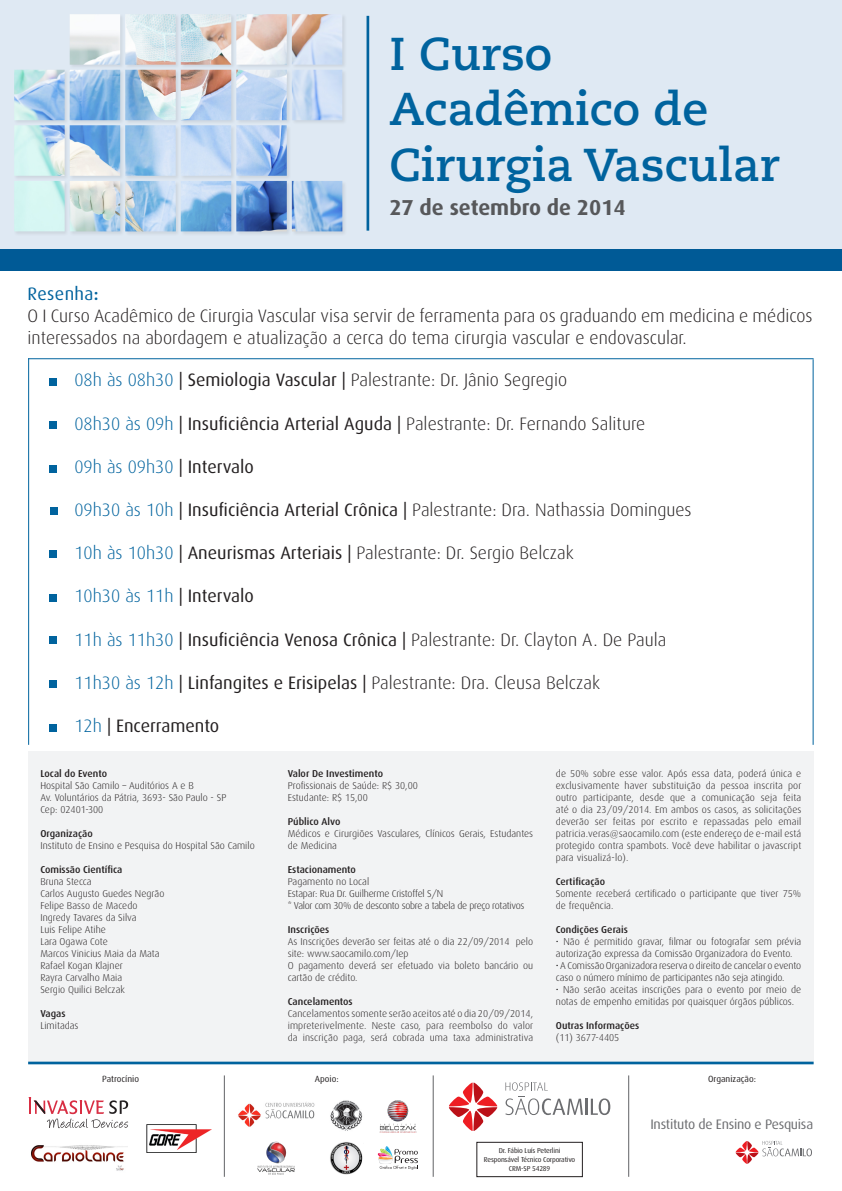
<style>
.page{position:relative;width:842px;height:1191px;background:#fff}
.page>*{position:absolute;margin:0;border:0;box-sizing:border-box;transform-origin:0 0}
.t1{font:700 46px/55.2px "Caecilia LT Std";color:#00639e}
.t2{font:700 21.6px "Dax";color:#57585a}
.t3{font:300 18px/21.6px "Dax";color:#231f20}
.t4{font:300 18px "Dax";color:#00639e}
.t5{font:18px "Dax";color:#231f20}
.t6{font:18px "Dax";letter-spacing:.02em;color:#00639e}
.t7{font:13.8px "Dax";letter-spacing:-.02em;color:#6c6d70}
.t8{font:300 10px/12px "Dax";color:#231f20}
.t9{font:500 10px "Dax";color:#231f20}
.t10{font:300 10px "Dax";letter-spacing:-.03em;color:#231f20}
.t11{font:300 10px "Dax";letter-spacing:-.02em;color:#231f20}
.t12{font:9px "Dax";color:#231f20}
.t13{font:7.1px "Dax";letter-spacing:-.02em;color:#231f20}
.s1{font-weight:500}
.s2{color:#00639e}
.s3{font-weight:400}
.s4{font-weight:400;color:#231f20}
.s5{font-weight:300;color:#00639e}
</style>
<div class="page">
<div style="left:0;top:0;width:842px;height:271px;background:#dfe9f3"></div>
<hr style="left:367px;top:16px;width:2px;height:215px;background:#00639e">
<hr style="left:628px;top:1075px;width:1px;height:101px;background:#6c6d70">
<svg style="left:735px;top:1140px;width:77px;height:24px"></svg>
<hr style="left:28px;top:358px;width:786px;height:1px;background:#00639e">
<div style="left:28px;top:751px;width:786px;height:313px;background:#f2f3f4"></div>
<hr style="left:28px;top:1061px;width:786px;height:3px;background:#00639e">
<hr style="left:28px;top:358px;width:1px;height:387px;background:#00639e">
<hr style="left:813px;top:359px;width:1px;height:386px;background:#00639e">
<div style="left:0;top:249px;width:842px;height:22px;background:#005a96"></div>
<div style="left:13px;top:13px;width:338px;height:227px;background:#231f20;opacity:.1"></div>
<img style="left:14px;top:14px;width:328px;height:217px">
<div style="left:49px;top:377px;width:8px;height:8px;background:#00639e"></div>
<div style="left:49px;top:421px;width:8px;height:8px;background:#00639e"></div>
<div style="left:49px;top:465px;width:8px;height:8px;background:#00639e"></div>
<div style="left:50px;top:507px;width:7px;height:8px;background:#00639e"></div>
<div style="left:49px;top:550px;width:8px;height:8px;background:#00639e"></div>
<div style="left:49px;top:593px;width:8px;height:8px;background:#00639e"></div>
<div style="left:49px;top:635px;width:8px;height:8px;background:#00639e"></div>
<div style="left:49px;top:680px;width:8px;height:7px;background:#00639e"></div>
<div style="left:49px;top:724px;width:8px;height:7px;background:#00639e"></div>
<hr style="left:433px;top:1075px;width:1px;height:101px;background:#6c6d70">
<hr style="left:585px;top:1098px;width:3px;height:16px;background:#6c6d70">
<svg style="left:591px;top:1098px;width:19px;height:17px"></svg>
<svg style="left:505px;top:1082px;width:78px;height:33px"></svg>
<svg style="left:448px;top:1082px;width:50px;height:49px"></svg>
<div style="left:477px;top:1142px;width:105px;height:34px;border:1px solid #231f20"></div>
<svg style="left:378px;top:1146px;width:40px;height:23px"></svg>
<img style="left:257px;top:1141px;width:38px;height:34px">
<img style="left:330px;top:1142px;width:33px;height:33px">
<img style="left:379px;top:1100px;width:38px;height:33px">
<img style="left:238px;top:1102px;width:77px;height:25px">
<img style="left:330px;top:1100px;width:33px;height:31px">
<hr style="left:224px;top:1075px;width:1px;height:101px;background:#6c6d70">
<svg style="left:28px;top:1097px;width:100px;height:31px"></svg>
<img style="left:147px;top:1124px;width:64px;height:29px">
<img style="left:31px;top:1145px;width:97px;height:26px">
<p class="t1" style="left:389px;top:27px;width:164px">I Curso</p>
<p class="t1" style="left:389px;top:83px;width:392px">Acadêmico de<br>Cirurgia Vascular</p>
<p class="t2" style="left:389px;top:195px;width:238px">27 de setembro de 2014</p>
<p class="t6" style="left:28px;top:284px;width:73px">Resenha<span class="s1">:</span></p>
<p class="t3" style="left:28px;top:305px;width:786px">O I Curso Acadêmico de Cirurgia Vascular visa servir de ferramenta para os graduando em medicina e médicos interessados na abordagem e atualização a cerca do tema cirurgia vascular e endovascular.</p>
<p class="t3" style="left:74px;top:369px;width:494px"><span class="s2">08h às 08h30</span> <span class="s3">| Semiologia Vascular |</span> Palestrante: Dr. Jânio Segregio</p>
<p class="t3" style="left:74px;top:413px;width:572px"><span class="s2">08h30 às 09h</span> <span class="s3">| Insuficiência Arterial Aguda |</span> Palestrante: Dr. Fernando Saliture</p>
<p class="t4" style="left:74px;top:457px;width:181px">09h às 09h30 <span class="s4">| Intervalo</span></p>
<p class="t3" style="left:74px;top:499px;width:619px"><span class="s2">09h30 às 10h</span> <span class="s3">| Insuficiência Arterial Crônica |</span> Palestrante: Dra. Nathassia Domingues</p>
<p class="t3" style="left:74px;top:542px;width:501px"><span class="s2">10h às 10h30</span> <span class="s3">| Aneurismas Arteriais |</span> Palestrante: Dr. Sergio Belczak</p>
<p class="t4" style="left:74px;top:586px;width:181px">10h30 às 11h <span class="s4">| Intervalo</span></p>
<p class="t3" style="left:74px;top:629px;width:593px"><span class="s2">11h às 11h30</span> <span class="s3">| Insuficiência Venosa Crônica |</span> Palestrante: Dr. Clayton A. De Paula</p>
<p class="t3" style="left:74px;top:672px;width:527px"><span class="s2">11h30 às 12h</span> <span class="s3">| Linfangites e Erisipelas |</span> Palestrante: Dra. Cleusa Belczak</p>
<p class="t5" style="left:74px;top:716px;width:146px"><span class="s5">12h</span> | Encerramento</p>
<p class="t9" style="left:40px;top:768px;width:68px">Local do Evento</p>
<p class="t8" style="left:40px;top:780px;width:155px">Hospital São Camilo – Auditórios A e B</p>
<p class="t8" style="left:40px;top:792px;width:187px">Av. Voluntários da Pátria, 3693- São Paulo - SP</p>
<p class="t8" style="left:40px;top:804px;width:64px">Cep: 02401-300</p>
<p class="t9" style="left:40px;top:828px;width:54px">Organização</p>
<p class="t8" style="left:40px;top:840px;width:216px">Instituto de Ensino e Pesquisa do Hospital São Camilo</p>
<p class="t9" style="left:40px;top:864px;width:84px">Comissão Científica</p>
<p class="t8" style="left:40px;top:876px;width:53px">Bruna Stecca</p>
<p class="t8" style="left:40px;top:888px;width:125px">Carlos Augusto Guedes Negrão</p>
<p class="t8" style="left:40px;top:900px;width:99px">Felipe Basso de Macedo</p>
<p class="t8" style="left:40px;top:912px;width:98px">Ingredy Tavares da Silva</p>
<p class="t8" style="left:40px;top:924px;width:67px">Luis Felipe Atihe</p>
<p class="t8" style="left:40px;top:936px;width:69px">Lara Ogawa Cote</p>
<p class="t8" style="left:40px;top:948px;width:121px">Marcos Vinicius Maia da Mata</p>
<p class="t8" style="left:40px;top:960px;width:84px">Rafael Kogan Klajner</p>
<p class="t8" style="left:40px;top:972px;width:83px">Rayra Carvalho Maia</p>
<p class="t8" style="left:40px;top:984px;width:86px">Sergio Quilici Belczak</p>
<p class="t9" style="left:40px;top:1008px;width:27px">Vagas</p>
<p class="t8" style="left:40px;top:1020px;width:40px">Limitadas</p>
<p class="t9" style="left:288px;top:768px;width:97px">Valor De Investimento</p>
<p class="t8" style="left:288px;top:780px;width:132px">Profissionais de Saúde: R$ 30,00</p>
<p class="t8" style="left:288px;top:792px;width:82px">Estudante: R$ 15,00</p>
<p class="t9" style="left:288px;top:816px;width:54px">Público Alvo</p>
<p class="t8" style="left:288px;top:828px;width:247px">Médicos e Cirurgiões Vasculares, Clínicos Gerais, Estudantes de Medicina</p>
<p class="t9" style="left:288px;top:864px;width:70px">Estacionamento</p>
<p class="t8" style="left:288px;top:876px;width:83px">Pagamento no Local</p>
<p class="t11" style="left:288px;top:888px;width:157px">Estapar: Rua Dr. Guilherme Cristoffel S/N</p>
<p class="t10" style="left:288px;top:900px;width:238px">* Valor com 30% de desconto sobre a tabela de preço rotativos</p>
<p class="t9" style="left:288px;top:924px;width:43px">Inscrições</p>
<p class="t8" style="left:288px;top:936px;width:247px">As Inscrições deverão ser feitas até o dia 22/09/2014 pelo site: www.saocamilo.com/Iep</p>
<p class="t8" style="left:288px;top:960px;width:247px">O pagamento deverá ser efetuado via boleto bancário ou cartão de crédito.</p>
<p class="t9" style="left:288px;top:996px;width:67px">Cancelamentos</p>
<p class="t8" style="left:288px;top:1008px;width:247px;text-align:justify">Cancelamentos somente serão aceitos até o dia 20/09/2014, impreterivelmente. Neste caso, para reembolso do valor da inscrição paga, será cobrada uma taxa administrativa</p>
<p class="t8" style="left:556px;top:768px;width:247px;text-align:justify">de 50% sobre esse valor. Após essa data, poderá única e exclusivamente haver substituição da pessoa inscrita por outro participante, desde que a comunicação seja feita até o dia 23/09/2014. Em ambos os casos, as solicitações deverão ser feitas por escrito e repassadas pelo email patricia.veras@saocamilo.com (este endereço de e-mail está protegido contra spambots. Você deve habilitar o javascript para visualizá-lo).</p>
<p class="t9" style="left:556px;top:876px;width:51px">Certificação</p>
<p class="t8" style="left:556px;top:888px;width:247px">Somente receberá certificado o participante que tiver 75% de frequência.</p>
<p class="t9" style="left:556px;top:924px;width:73px">Condições Gerais</p>
<p class="t8" style="left:556px;top:936px;width:247px">• Não é permitido gravar, filmar ou fotografar sem prévia autorização expressa da Comissão Organizadora do Evento.</p>
<p class="t8" style="left:556px;top:960px;width:247px">• A Comissão Organizadora reserva o direito de cancelar o evento caso o número mínimo de participantes não seja atingido.</p>
<p class="t8" style="left:556px;top:984px;width:247px">• Não serão aceitas inscrições para o evento por meio de notas de empenho emitidas por quaisquer órgãos públicos.</p>
<p class="t9" style="left:556px;top:1020px;width:85px">Outras Informações</p>
<p class="t8" style="left:556px;top:1032px;width:65px">(11) 3677-4405</p>
<p class="t12" style="left:102px;top:1074px;width:38px">Patrocínio</p>
<p class="t12" style="left:708px;top:1074px;width:49px">Organização:</p>
<p class="t12" style="left:315px;top:1074px;width:25px">Apoio:</p>
<p class="t13" style="left:499px;top:1146px;width:63px">Dr. Fábio Luís Peterlini</p>
<p class="t13" style="left:484px;top:1155px;width:93px">Responsável Técnico Corporativo</p>
<p class="t13" style="left:509px;top:1165px;width:43px">CRM-SP 54289</p>
<p class="t7" style="left:650px;top:1117px;width:164px">Instituto de Ensino e Pesquisa</p>
</div>
